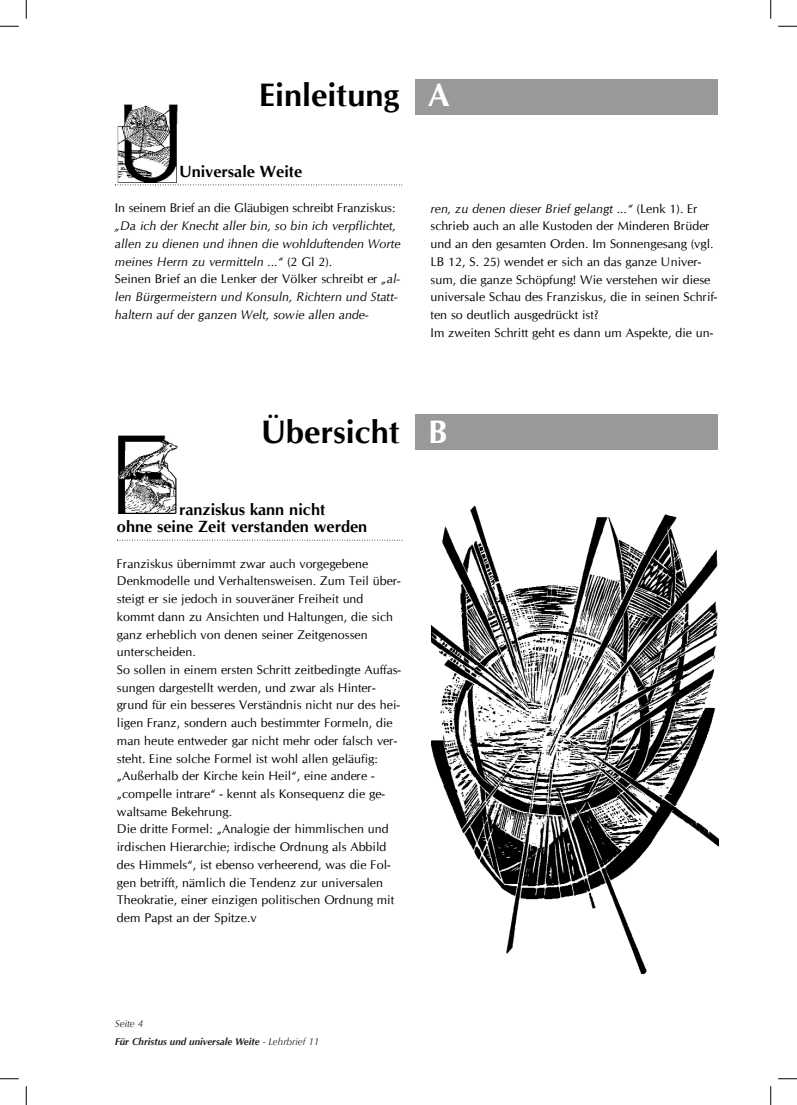
<style>
.page{position:relative;width:797px;height:1105px;background:#fff}
.page>*{position:absolute;margin:0;border:0;box-sizing:border-box;transform-origin:0 0}
.t1{font:700 32.5px "Cg Omega";color:#000}
.t2{font:700 16.25px/17.5px "Cg Omega";color:#000}
.t3{font:12.5px/17.8px "Cg Omega";color:#000}
.t4{font:italic 12.5px/17.8px "Cg Omega";color:#000}
.t5{font:italic 700 10px/17.8px "Optima";color:#231f20}
.t6{font:italic 700 10px/17.8px "Cg Omega";color:#000}
.s1{color:#fff}
.s2{font-style:normal}
.s3{font-style:italic}
.s4{font-weight:400}
</style>
<div class="page">
<svg style="left:117px;top:540px;width:286px;height:1px"></svg>
<div style="left:415px;top:79px;width:303px;height:36px;background:#999"></div>
<svg style="left:115px;top:184px;width:287px;height:1px"></svg>
<img style="left:117px;top:105px;width:61px;height:78px">
<img style="left:432px;top:505px;width:286px;height:469px">
<div style="left:415px;top:414px;width:303px;height:35px;background:#999"></div>
<img style="left:117px;top:436px;width:61px;height:77px">
<svg style="left:0;top:25px;width:19px;height:2px"></svg>
<svg style="left:778px;top:25px;width:19px;height:2px"></svg>
<svg style="left:0;top:1078px;width:19px;height:1px"></svg>
<svg style="left:778px;top:1078px;width:19px;height:1px"></svg>
<svg style="left:25px;top:0;width:2px;height:19px"></svg>
<svg style="left:25px;top:1086px;width:2px;height:19px"></svg>
<svg style="left:770px;top:0;width:1px;height:19px"></svg>
<svg style="left:770px;top:1086px;width:1px;height:19px"></svg>
<h1 class="t1" style="left:259px;top:76px;width:192px">Einleitung <span class="s1">A</span></h1>
<h2 class="t2" style="left:179px;top:162px;width:125px">Universale Weite</h2>
<p class="t3" style="left:115px;top:199px;width:282px">In seinem Brief an die Gläubigen schreibt Franziskus:</p>
<p class="t4" style="left:115px;top:217px;width:287px">„Da ich der Knecht aller bin, so bin ich verpflichtet, allen zu dienen und ihnen die wohlduftenden Worte meines Herrn zu vermitteln ...“ <span class="s2">(2 Gl 2).<br>Seinen Brief an die Lenker der Völker schreibt er</span> „al&shy;len Bürgermeistern und Konsuln, Richtern und Statt&shy;haltern auf der ganzen Welt, sowie allen ande-</p>
<p class="t3" style="left:430px;top:200px;width:288px"><span class="s3">ren, zu denen dieser Brief gelangt ...“</span> (Lenk 1). Er schrieb auch an alle Kustoden der Minderen Brüder und an den gesamten Orden. Im Sonnengesang (vgl.<br>LB 12, S. 25) wendet er sich an das ganze Univer&shy;sum, die ganze Schöpfung! Wie verstehen wir diese universale Schau des Franziskus, die in seinen Schrif&shy;ten so deutlich ausgedrückt ist?<br>Im zweiten Schritt geht es dann um Aspekte, die un-</p>
<h1 class="t1" style="left:261px;top:413px;width:189px">Übersicht <span class="s1">B</span></h1>
<h2 class="t2" style="left:117px;top:500px;width:252px;text-indent:62px">ranziskus kann nicht<br>ohne seine Zeit verstanden werden</h2>
<p class="t3" style="left:117px;top:555px;width:285px">Franziskus übernimmt zwar auch vorgegebene Denkmodelle und Verhaltensweisen. Zum Teil über&shy;steigt er sie jedoch in souveräner Freiheit und kommt dann zu Ansichten und Haltungen, die sich ganz erheblich von denen seiner Zeitgenossen unterscheiden.<br>So sollen in einem ersten Schritt zeitbedingte Auffas&shy;sungen dargestellt werden, und zwar als Hinter&shy;grund für ein besseres Verständnis nicht nur des hei&shy;ligen Franz, sondern auch bestimmter Formeln, die man heute entweder gar nicht mehr oder falsch ver&shy;steht. Eine solche Formel ist wohl allen geläufig: „Außerhalb der Kirche kein Heil“, eine andere - „compelle intrare“ - kennt als Konsequenz die ge&shy;waltsame Bekehrung.<br>Die dritte Formel: „Analogie der himmlischen und irdischen Hierarchie; irdische Ordnung als Abbild des Himmels“, ist ebenso verheerend, was die Fol&shy;gen betrifft, nämlich die Tendenz zur universalen Theokratie, einer einzigen politischen Ordnung mit dem Papst an der Spitze.v</p>
<p class="t5" style="left:115px;top:1015px;width:206px"><span class="s4">Seite 4<br></span>Für Christus und universale Weite <span class="s4">- Lehrbrief 11</span></p>
<p class="t6" style="left:116px;top:1015px;width:207px"><span class="s4">Seite 4<br></span>Für Christus und universale Weite <span class="s4">- Lehrbrief 11</span></p>
</div>
